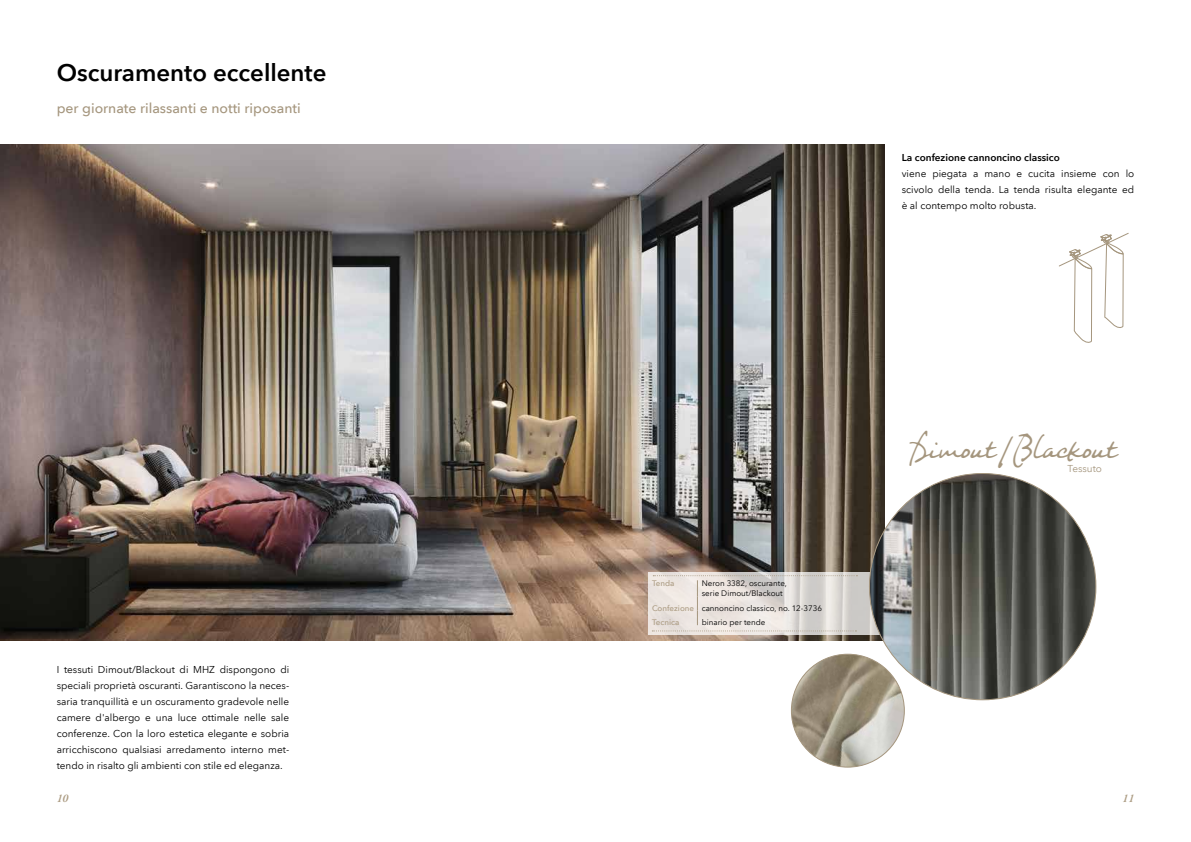
<style>
.page{position:relative;width:1191px;height:842px;background:#fff}
.page>*{position:absolute;margin:0;border:0;box-sizing:border-box;transform-origin:0 0}
.t1{font:29px "Night Wind Sent Sample";color:#a5967e}
.t2{font:600 24px "Avenir Next LT Com";color:#000}
.t3{font:500 14px "Avenir Next LT Com";color:#a5967e}
.t4{font:italic 600 12px "Garamond Premr Pro";color:#ad9d84}
.t5{font:10px/16px "Avenir Next LT Com";color:#000;text-align:justify}
.t6{font:600 10px "Avenir Next LT Com";color:#000}
.t7{font:10px "Avenir Next LT Com";color:#a5967e}
.t8{font:8px/10px "Avenir Next LT Com";color:#000}
.t9{font:500 8px "Avenir Next LT Com";color:#ad9d84}
.s1{font-weight:500;color:#ad9d84}
</style>
<div class="page">
<img style="left:0;top:145px;width:884px;height:496px">
<svg style="left:648px;top:572px;width:231px;height:62px;background:#dad5d1"></svg>
<img style="left:791px;top:654px;width:113px;height:113px;border-radius:56px">
<svg style="left:1059px;top:233px;width:70px;height:110px"></svg>
<img style="left:869px;top:474px;width:227px;height:226px;border-radius:112px">
<svg style="left:652px;top:575px;width:205px;height:56px;background:#e2ddd9"></svg>
<h2 class="t2" style="left:57px;top:58px;width:271px">Oscuramento eccellente</h2>
<h3 class="t3" style="left:57px;top:100px;width:245px">per giornate rilassanti e notti riposanti</h3>
<p class="t5" style="left:57px;top:662px;width:234px">I tessuti Dimout/Blackout di MHZ dispongono di speciali proprietà oscuranti. Garantiscono la neces&shy;saria tranquillità e un oscuramento gradevole nelle camere d'albergo e una luce ottimale nelle sale conferenze. Con la loro estetica elegante e sobria arricchiscono qualsiasi arredamento interno met&shy;tendo in risalto gli ambienti con stile ed eleganza.</p>
<p class="t6" style="left:901px;top:151px;width:160px">La confezione cannoncino classico</p>
<p class="t5" style="left:901px;top:166px;width:234px">viene piegata a mano e cucita insieme con lo scivolo della tenda. La tenda risulta elegante ed è al contempo molto robusta.</p>
<p class="t9" style="left:652px;top:579px;width:24px">Tenda</p>
<p class="t8" style="left:701px;top:578px;width:87px">Neron 3382, oscurante, serie Dimout/Blackout</p>
<p class="t8" style="left:652px;top:600px;width:171px;line-height:14.7px"><span class="s1">Confezione</span> cannoncino classico, no. 12-3736<br><span class="s1">Tecnica</span></p>
<p class="t8" style="left:701px;top:617px;width:65px">binario per tende</p>
<h1 class="t1" style="left:908px;top:431px;width:209px">Dimout/Blackout</h1>
<p class="t7" style="left:1067px;top:463px;width:36px">Tessuto</p>
<p class="t4" style="left:57px;top:790px;width:13px">10</p>
<p class="t4" style="left:1122px;top:790px;width:13px">11</p>
</div>
